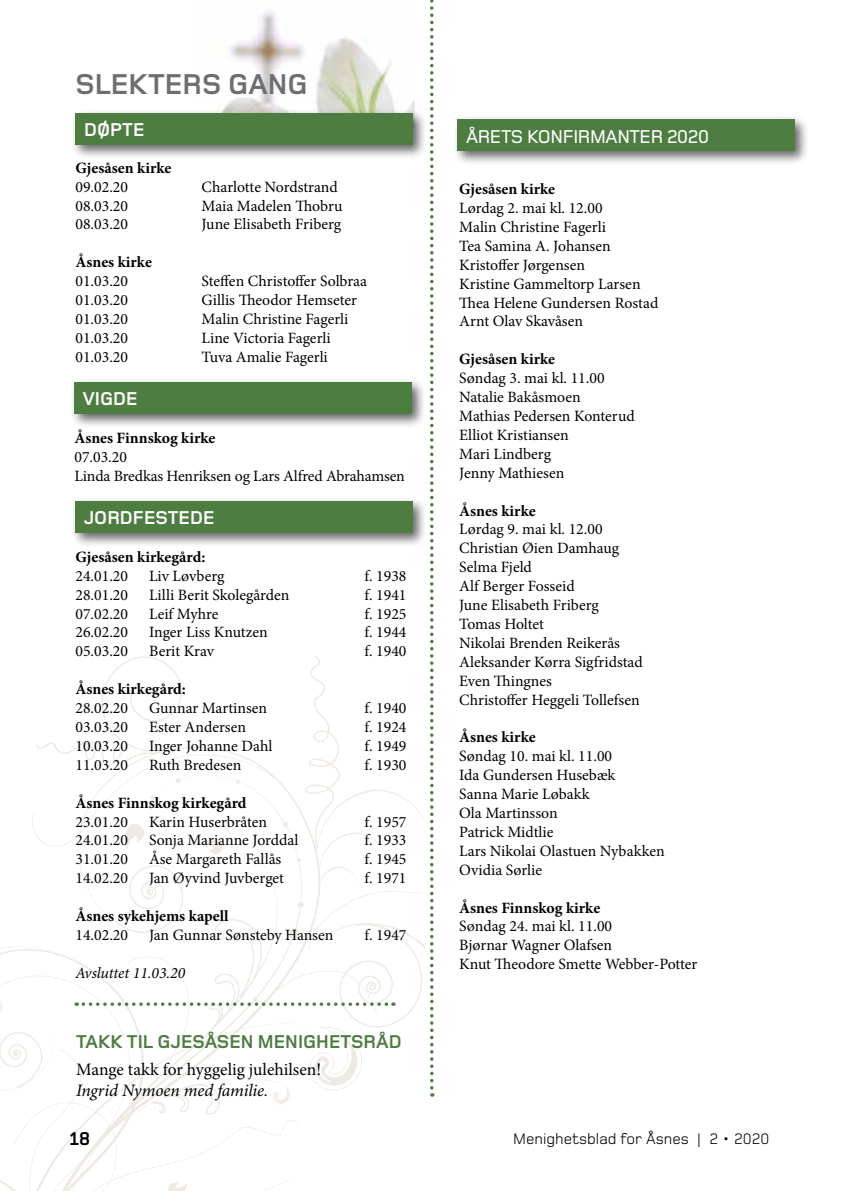
<style>
.page{position:relative;width:844px;height:1191px;background:#fff}
.page>*{position:absolute;margin:0;border:0;box-sizing:border-box;transform-origin:0 0}
.t1{font:700 29.75px "Foundry Monoline";color:#6d6e71}
.t2{font:700 19.25px "Foundry Monoline";color:#4d7d41}
.t3{font:700 19.25px "Foundry Monoline";color:#fff}
.t4{font:500 19.25px "Foundry Monoline";letter-spacing:-.02em;color:#fff}
.t5{font:700 19.25px "Foundry Monoline";color:#000}
.t6{font:17.5px "Minion Pro";color:#000}
.t7{font:italic 17.5px "Minion Pro";letter-spacing:-.005em;color:#000}
.t8{font:15.75px/18.9px "Minion Pro";color:#000}
.t9{font:700 15.75px "Minion Pro";color:#000}
.t10{font:15.75px "Foundry Monoline";color:#000}
.t11{font:italic 15.75px "Minion Pro";letter-spacing:-.005em;color:#000}
</style>
<div class="page">
<svg style="left:0;top:656px;width:424px;height:535px"></svg>
<img style="left:223px;top:11px;width:191px;height:97px">
<div style="left:71px;top:108px;width:355px;height:51px;background:#000;opacity:.6"></div>
<div style="left:75px;top:113px;width:337px;height:32px;background:#4d7d41"></div>
<div style="left:69px;top:377px;width:356px;height:51px;background:#000;opacity:.6"></div>
<div style="left:74px;top:382px;width:337px;height:32px;background:#4d7d41"></div>
<svg style="left:430px;top:0;width:3px;height:1096px"></svg>
<svg style="left:83px;top:1002px;width:311px;height:4px"></svg>
<div style="left:71px;top:496px;width:355px;height:51px;background:#000;opacity:.6"></div>
<div style="left:75px;top:501px;width:337px;height:32px;background:#4d7d41"></div>
<div style="left:452px;top:114px;width:356px;height:51px;background:#000;opacity:.6"></div>
<div style="left:457px;top:119px;width:337px;height:32px;background:#4d7d41"></div>
<h1 class="t1" style="left:75px;top:69px;width:233px">SLEKTERS GANG</h1>
<p class="t3" style="left:84px;top:119px;width:62px">DØPTE</p>
<p class="t9" style="left:75px;top:158px;width:97px">Gjesåsen kirke</p>
<p class="t8" style="left:75px;top:177px;width:54px">09.02.20</p>
<p class="t8" style="left:201px;top:177px;width:138px">Charlotte Nordstrand</p>
<p class="t8" style="left:75px;top:196px;width:54px">08.03.20</p>
<p class="t8" style="left:201px;top:196px;width:142px">Maia Madelen Thobru</p>
<p class="t8" style="left:75px;top:215px;width:54px">08.03.20</p>
<p class="t8" style="left:201px;top:215px;width:141px">June Elisabeth Friberg</p>
<p class="t9" style="left:75px;top:253px;width:78px">Åsnes kirke</p>
<p class="t8" style="left:75px;top:272px;width:54px">01.03.20</p>
<p class="t8" style="left:201px;top:272px;width:167px">Steffen Christoffer Solbraa</p>
<p class="t8" style="left:75px;top:291px;width:54px">01.03.20</p>
<p class="t8" style="left:201px;top:291px;width:157px">Gillis Theodor Hemseter</p>
<p class="t8" style="left:75px;top:309px;width:54px">01.03.20</p>
<p class="t8" style="left:201px;top:309px;width:148px">Malin Christine Fagerli</p>
<p class="t8" style="left:75px;top:328px;width:54px">01.03.20</p>
<p class="t8" style="left:201px;top:328px;width:130px">Line Victoria Fagerli</p>
<p class="t8" style="left:75px;top:347px;width:54px">01.03.20</p>
<p class="t8" style="left:201px;top:347px;width:128px">Tuva Amalie Fagerli</p>
<p class="t3" style="left:83px;top:388px;width:56px">VIGDE</p>
<p class="t9" style="left:74px;top:428px;width:142px">Åsnes Finnskog kirke</p>
<p class="t8" style="left:74px;top:447px;width:332px">07.03.20<br>Linda Bredkas Henriksen og Lars Alfred Abrahamsen</p>
<p class="t3" style="left:84px;top:508px;width:132px">JORDFESTEDE</p>
<p class="t9" style="left:75px;top:547px;width:131px">Gjesåsen kirkegård:</p>
<p class="t8" style="left:75px;top:566px;width:54px">24.01.20</p>
<p class="t8" style="left:149px;top:566px;width:77px">Liv Løvberg</p>
<p class="t8" style="left:364px;top:566px;width:43px">f. 1938</p>
<p class="t8" style="left:75px;top:585px;width:54px">28.01.20</p>
<p class="t8" style="left:149px;top:585px;width:142px">Lilli Berit Skolegården</p>
<p class="t8" style="left:364px;top:585px;width:43px">f. 1941</p>
<p class="t8" style="left:75px;top:604px;width:54px">07.02.20</p>
<p class="t8" style="left:149px;top:604px;width:71px">Leif Myhre</p>
<p class="t8" style="left:364px;top:604px;width:43px">f. 1925</p>
<p class="t8" style="left:75px;top:623px;width:54px">26.02.20</p>
<p class="t8" style="left:149px;top:623px;width:120px">Inger Liss Knutzen</p>
<p class="t8" style="left:364px;top:623px;width:43px">f. 1944</p>
<p class="t8" style="left:75px;top:642px;width:54px">05.03.20</p>
<p class="t8" style="left:149px;top:642px;width:66px">Berit Krav</p>
<p class="t8" style="left:364px;top:642px;width:43px">f. 1940</p>
<p class="t9" style="left:75px;top:679px;width:112px">Åsnes kirkegård:</p>
<p class="t8" style="left:75px;top:698px;width:54px">28.02.20</p>
<p class="t8" style="left:149px;top:698px;width:120px">Gunnar Martinsen</p>
<p class="t8" style="left:364px;top:698px;width:43px">f. 1940</p>
<p class="t8" style="left:75px;top:717px;width:54px">03.03.20</p>
<p class="t8" style="left:149px;top:717px;width:98px">Ester Andersen</p>
<p class="t8" style="left:364px;top:717px;width:43px">f. 1924</p>
<p class="t8" style="left:75px;top:736px;width:54px">10.03.20</p>
<p class="t8" style="left:149px;top:736px;width:125px">Inger Johanne Dahl</p>
<p class="t8" style="left:364px;top:736px;width:43px">f. 1949</p>
<p class="t8" style="left:75px;top:755px;width:54px">11.03.20</p>
<p class="t8" style="left:149px;top:755px;width:94px">Ruth Bredesen</p>
<p class="t8" style="left:364px;top:755px;width:43px">f. 1930</p>
<p class="t9" style="left:75px;top:793px;width:172px">Åsnes Finnskog kirkegård</p>
<p class="t8" style="left:75px;top:812px;width:54px">23.01.20</p>
<p class="t8" style="left:149px;top:812px;width:120px">Karin Huserbråten</p>
<p class="t8" style="left:364px;top:812px;width:43px">f. 1957</p>
<p class="t8" style="left:75px;top:831px;width:54px">24.01.20</p>
<p class="t8" style="left:149px;top:831px;width:151px">Sonja Marianne Jorddal</p>
<p class="t8" style="left:364px;top:831px;width:43px">f. 1933</p>
<p class="t8" style="left:75px;top:850px;width:54px">31.01.20</p>
<p class="t8" style="left:149px;top:850px;width:134px">Åse Margareth Fallås</p>
<p class="t8" style="left:364px;top:850px;width:43px">f. 1945</p>
<p class="t8" style="left:75px;top:869px;width:54px">14.02.20</p>
<p class="t8" style="left:149px;top:869px;width:136px">Jan Øyvind Juvberget</p>
<p class="t8" style="left:364px;top:869px;width:43px">f. 1971</p>
<p class="t9" style="left:75px;top:906px;width:155px">Åsnes sykehjems kapell</p>
<p class="t8" style="left:75px;top:925px;width:54px">14.02.20</p>
<p class="t8" style="left:149px;top:925px;width:186px">Jan Gunnar Sønsteby Hansen</p>
<p class="t8" style="left:364px;top:925px;width:43px">f. 1947</p>
<p class="t11" style="left:75px;top:963px;width:111px">Avsluttet 11.03.20</p>
<p class="t2" style="left:76px;top:1031px;width:327px">TAKK TIL GJESÅSEN MENIGHETSRÅD</p>
<p class="t6" style="left:76px;top:1057px;width:246px">Mange takk for hyggelig julehilsen!</p>
<p class="t7" style="left:76px;top:1079px;width:193px">Ingrid Nymoen med familie.</p>
<p class="t4" style="left:466px;top:126px;width:244px">ÅRETS KONFIRMANTER 2020</p>
<p class="t9" style="left:459px;top:180px;width:97px">Gjesåsen kirke</p>
<p class="t8" style="left:459px;top:199px;width:201px">Lørdag 2. mai kl. 12.00<br>Malin Christine Fagerli<br>Tea Samina A. Johansen<br>Kristoffer Jørgensen<br>Kristine Gammeltorp Larsen<br>Thea Helene Gundersen Rostad<br>Arnt Olav Skavåsen</p>
<p class="t9" style="left:459px;top:350px;width:97px">Gjesåsen kirke</p>
<p class="t8" style="left:459px;top:369px;width:177px">Søndag 3. mai kl. 11.00<br>Natalie Bakåsmoen<br>Mathias Pedersen Konterud<br>Elliot Kristiansen<br>Mari Lindberg<br>Jenny Mathiesen</p>
<p class="t9" style="left:459px;top:501px;width:78px">Åsnes kirke</p>
<p class="t8" style="left:459px;top:520px;width:185px">Lørdag 9. mai kl. 12.00<br>Christian Øien Damhaug<br>Selma Fjeld<br>Alf Berger Fosseid<br>June Elisabeth Friberg<br>Tomas Holtet<br>Nikolai Brenden Reikerås<br>Aleksander Kørra Sigfridstad<br>Even Thingnes<br>Christoffer Heggeli Tollefsen</p>
<p class="t9" style="left:459px;top:728px;width:78px">Åsnes kirke</p>
<p class="t8" style="left:459px;top:747px;width:207px">Søndag 10. mai kl. 11.00<br>Ida Gundersen Husebæk<br>Sanna Marie Løbakk<br>Ola Martinsson<br>Patrick Midtlie<br>Lars Nikolai Olastuen Nybakken<br>Ovidia Sørlie</p>
<p class="t9" style="left:459px;top:898px;width:142px">Åsnes Finnskog kirke</p>
<p class="t8" style="left:459px;top:917px;width:240px">Søndag 24. mai kl. 11.00<br>Bjørnar Wagner Olafsen<br>Knut Theodore Smette Webber-Potter</p>
<p class="t5" style="left:69px;top:1128px;width:22px">18</p>
<p class="t10" style="left:513px;top:1130px;width:258px">Menighetsblad for Åsnes | 2 • 2020</p>
</div>
